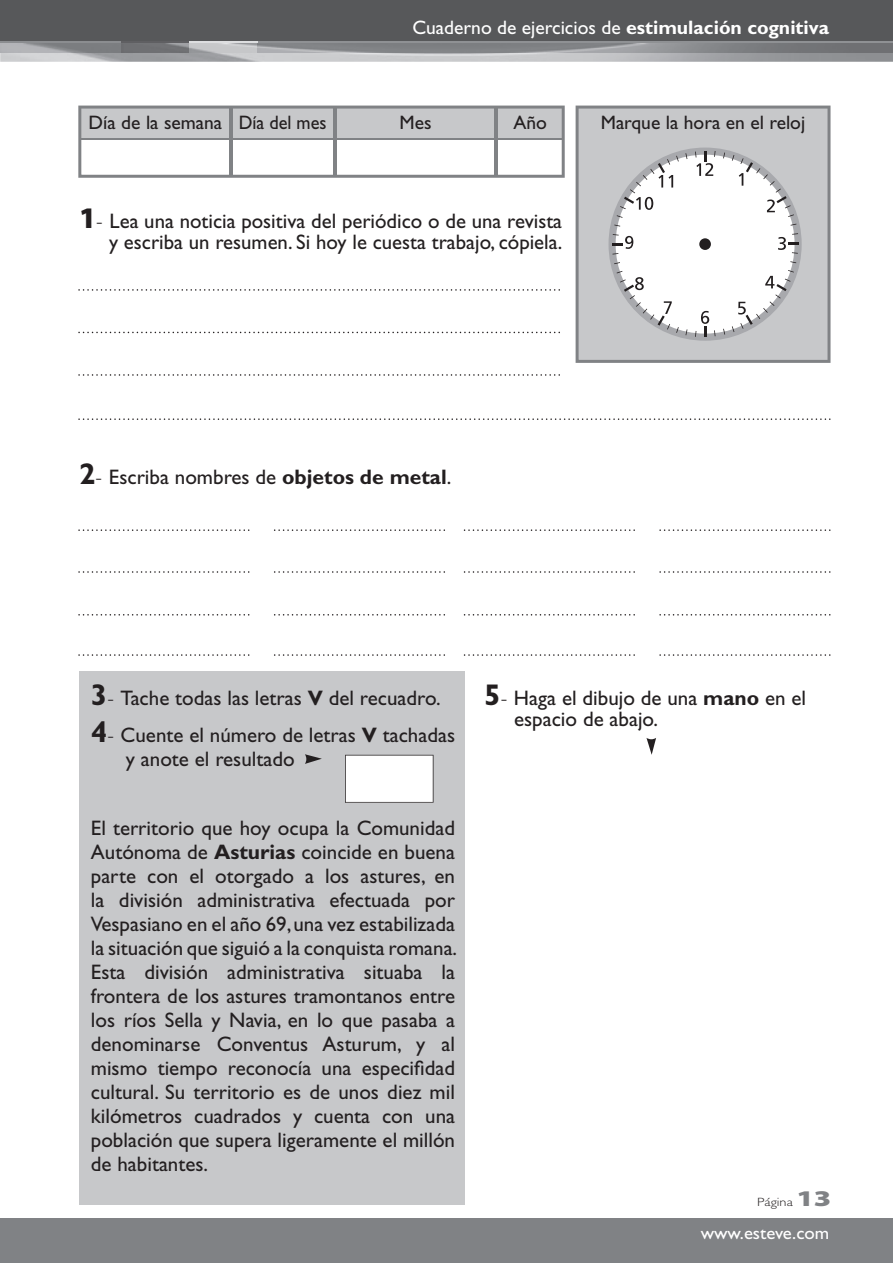
<style>
.page{position:relative;width:893px;height:1263px;background:#fff}
.page>*{position:absolute;margin:0;border:0;box-sizing:border-box;transform-origin:0 0}
.t1{font:21px/24px "Gill Sans";color:#231f20}
.t2{font:19.5px "Gill Sans";color:#231f20}
.t3{font:19.5px "Gill Sans";color:#fff}
.t4{font:18px "Gill Sans";color:#fff;scale:1.04 1}
.t5{font:300 12px "Gill Sans";color:#231f20;scale:1.2 1}
.s1{font-weight:700}
.s2{font-family:"Myriad Pro";font-weight:900;font-size:30px}
.s3{font-weight:300}
.s4{font-weight:700;font-size:30px}
.s5{font-family:"Myriad Pro";font-weight:900;font-size:22.5px;color:#808285}
</style>
<div class="page">
<div style="left:0;top:1218px;width:893px;height:45px;background:#808285"></div>
<div style="left:0;top:0;width:893px;height:44px;background:#57585a"></div>
<svg style="left:0;top:41px;width:122px;height:3px"></svg>
<svg style="left:122px;top:41px;width:68px;height:3px"></svg>
<svg style="left:190px;top:41px;width:68px;height:3px"></svg>
<svg style="left:258px;top:41px;width:635px;height:3px;background:#898b8e"></svg>
<div style="left:79px;top:671px;width:385px;height:534px;background:#c7c8ca"></div>
<svg style="left:576px;top:106px;width:254px;height:257px;background:#c0c1c3"></svg>
<svg style="left:612px;top:151px;width:187px;height:186px"></svg>
<svg style="left:78px;top:106px;width:487px;height:72px"></svg>
<hr style="left:230px;top:106px;width:3px;height:71px;background:#808285">
<hr style="left:333px;top:106px;width:3px;height:71px;background:#808285">
<hr style="left:495px;top:106px;width:3px;height:71px;background:#808285">
<hr style="left:79px;top:138px;width:484px;height:1px;background:#808285">
<svg style="left:305px;top:754px;width:17px;height:10px"></svg>
<svg style="left:646px;top:738px;width:10px;height:17px"></svg>
<svg style="left:345px;top:755px;width:88px;height:48px;background:#f6f6f6"></svg>
<svg style="left:78px;top:654px;width:171px;height:2px"></svg>
<svg style="left:78px;top:614px;width:171px;height:1px"></svg>
<svg style="left:78px;top:571px;width:171px;height:2px"></svg>
<svg style="left:78px;top:529px;width:171px;height:2px"></svg>
<svg style="left:78px;top:418px;width:752px;height:2px"></svg>
<svg style="left:78px;top:374px;width:482px;height:2px"></svg>
<svg style="left:78px;top:332px;width:482px;height:1px"></svg>
<svg style="left:78px;top:289px;width:482px;height:2px"></svg>
<svg style="left:464px;top:654px;width:171px;height:2px"></svg>
<svg style="left:464px;top:614px;width:171px;height:1px"></svg>
<svg style="left:464px;top:571px;width:171px;height:2px"></svg>
<svg style="left:464px;top:529px;width:171px;height:2px"></svg>
<svg style="left:274px;top:654px;width:171px;height:2px"></svg>
<svg style="left:274px;top:614px;width:171px;height:1px"></svg>
<svg style="left:274px;top:571px;width:171px;height:2px"></svg>
<svg style="left:274px;top:529px;width:171px;height:2px"></svg>
<svg style="left:659px;top:654px;width:171px;height:2px"></svg>
<svg style="left:659px;top:614px;width:171px;height:1px"></svg>
<svg style="left:659px;top:571px;width:171px;height:2px"></svg>
<svg style="left:659px;top:529px;width:171px;height:2px"></svg>
<p class="t3" style="left:412px;top:17px;width:418px">Cuaderno de ejercicios de <span class="s1">estimulación cognitiva</span></p>
<p class="t2" style="left:89px;top:112px;width:239px">Día de la semana Día del mes</p>
<p class="t2" style="left:399px;top:112px;width:34px">Mes</p>
<p class="t2" style="left:514px;top:112px;width:35px">Año</p>
<p class="t2" style="left:601px;top:112px;width:206px">Marque la hora en el reloj</p>
<p class="t1" style="left:79px;top:210px;width:485px;line-height:21px;text-align:right"><span class="s2">1</span><span class="s3">-</span> Lea una noticia positiva del periódico o de una revista y escriba un resumen. Si hoy le cuesta trabajo, cópiela.</p>
<p class="t1" style="left:79px;top:465px;width:374px"><span class="s4">2</span><span class="s3">-</span> Escriba nombres de <span class="s1">objetos de metal</span>.</p>
<p class="t1" style="left:91px;top:679px;width:366px;line-height:36.8px"><span class="s4">3</span><span class="s3">-</span> Tache todas las letras <span class="s1">V</span> del recuadro.<br><span class="s4">4</span><span class="s3">-</span> Cuente el número de letras <span class="s1">V</span> tachadas</p>
<p class="t1" style="left:126px;top:746px;width:170px">y anote el resultado</p>
<p class="t1" style="left:91px;top:816px;width:368px;text-align:justify">El territorio que hoy ocupa la Comunidad Autónoma de <span class="s1">Asturias</span> coincide en buena parte con el otorgado a los astures, en la división administrativa efectuada por Vespasiano en el año 69, una vez estabilizada la situación que siguió a la conquista romana.<br>Esta división administrativa situaba la frontera de los astures tramontanos entre los ríos Sella y Navia, en lo que pasaba a denominarse Conventus Asturum, y al mismo tiempo reconocía una especifidad cultural. Su territorio es de unos diez mil kilómetros cuadrados y cuenta con una población que supera ligeramente el millón de habitantes.</p>
<p class="t1" style="left:514px;top:687px;width:293px;line-height:21px;text-indent:-30px"><span class="s4">5</span><span class="s3">-</span> Haga el dibujo de una <span class="s1">mano</span> en el espacio de abajo.</p>
<p class="t5" style="left:757px;top:1195px;width:63px">Página <span class="s5">13</span></p>
<p class="t4" style="left:701px;top:1222px;width:125px">www.esteve.com</p>
</div>
